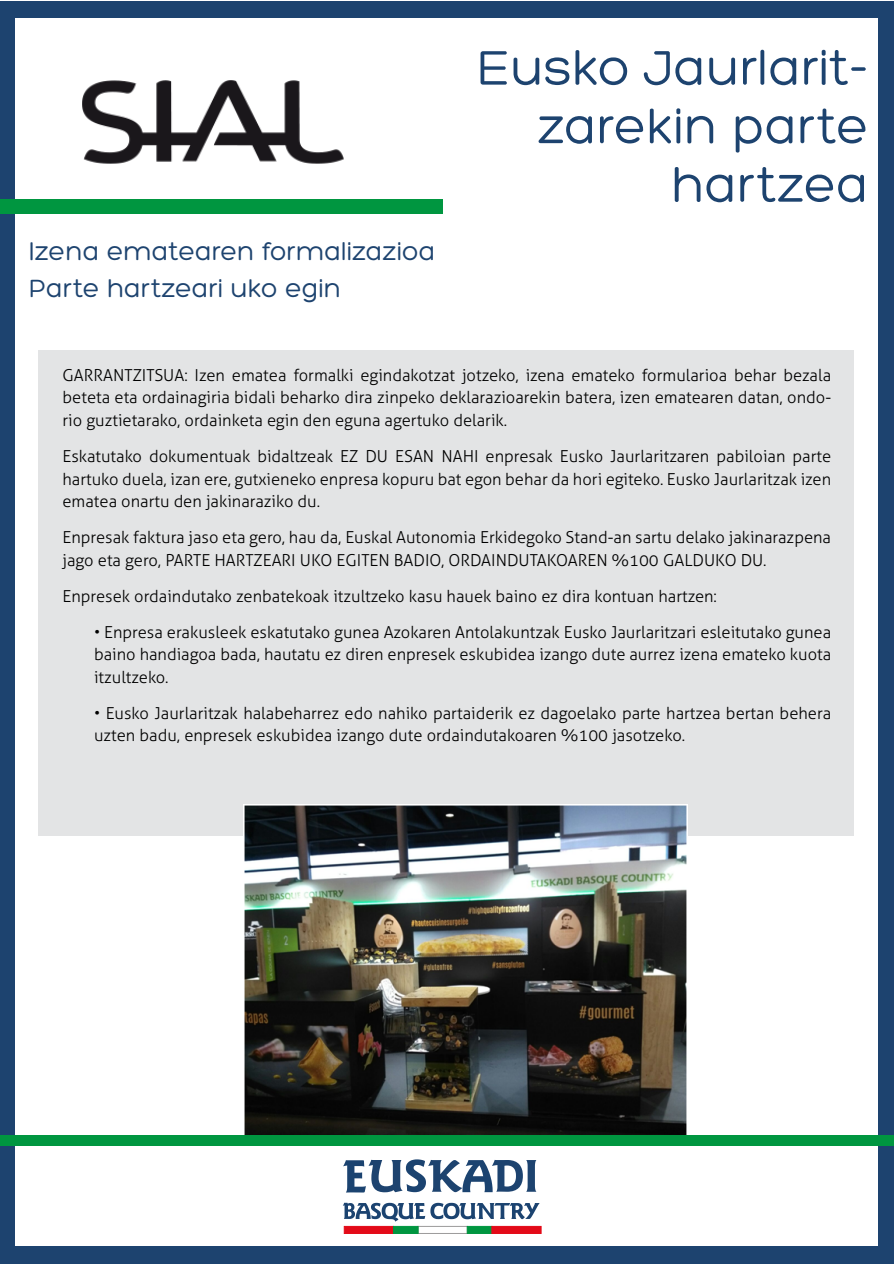
<style>
.page{position:relative;width:894px;height:1264px;background:#fff}
.page>*{position:absolute;margin:0;border:0;box-sizing:border-box;transform-origin:0 0}
.t1{font:52.5px/58.5px "Hero";color:#1d436f;text-align:right}
.t2{font:27px/37.5px "Hero";color:#1d436f}
.t3{font:300 16.5px/22.5px "Aller";color:#000;text-align:justify}
</style>
<div class="page">
<div style="left:0;top:2px;width:893px;height:1261px;background:#1d436f"></div>
<div style="left:15px;top:18px;width:861px;height:1227px;background:#fff"></div>
<div style="left:0;top:199px;width:443px;height:15px;background:#009640"></div>
<div style="left:38px;top:351px;width:815px;height:484px;background:#e3e4e5"></div>
<svg style="left:343px;top:1202px;width:198px;height:31px"></svg>
<svg style="left:343px;top:1159px;width:193px;height:33px"></svg>
<img style="left:243px;top:804px;width:444px;height:330px">
<div style="left:0;top:1134px;width:893px;height:10px;background:#009640"></div>
<img style="left:82px;top:80px;width:262px;height:84px">
<h2 class="t2" style="left:29px;top:232px;width:408px">Izena ematearen formalizazioa<br>Parte hartzeari uko egin</h2>
<h1 class="t1" style="left:476px;top:39px;width:393px">Eusko Jaurlarit&shy;zarekin parte hartzea</h1>
<p class="t3" style="left:62px;top:364px;width:770px">GARRANTZITSUA: Izen ematea formalki egindakotzat jotzeko, izena emateko formularioa behar bezala beteta eta ordainagiria bidali beharko dira zinpeko deklarazioarekin batera, izen ematearen datan, ondo&shy;rio guztietarako, ordainketa egin den eguna agertuko delarik.</p>
<p class="t3" style="left:62px;top:445px;width:770px">Eskatutako dokumentuak bidaltzeak EZ DU ESAN NAHI enpresak Eusko Jaurlaritzaren pabiloian parte hartuko duela, izan ere, gutxieneko enpresa kopuru bat egon behar da hori egiteko. Eusko Jaurlaritzak izen ematea onartu den jakinaraziko du.</p>
<p class="t3" style="left:62px;top:526px;width:769px">Enpresak faktura jaso eta gero, hau da, Euskal Autonomia Erkidegoko Stand-an sartu delako jakinarazpena jago eta gero, PARTE HARTZEARI UKO EGITEN BADIO, ORDAINDUTAKOAREN %100 GALDUKO DU.</p>
<p class="t3" style="left:62px;top:584px;width:655px">Enpresek ordaindutako zenbatekoak itzultzeko kasu hauek baino ez dira kontuan hartzen:</p>
<p class="t3" style="left:94px;top:620px;width:738px">• Enpresa erakusleek eskatutako gunea Azokaren Antolakuntzak Eusko Jaurlaritzari esleitutako gunea baino handiagoa bada, hautatu ez diren enpresek eskubidea izango dute aurrez izena emateko kuota itzultzeko.</p>
<p class="t3" style="left:94px;top:701px;width:738px">• Eusko Jaurlaritzak halabeharrez edo nahiko partaiderik ez dagoelako parte hartzea bertan behera uzten badu, enpresek eskubidea izango dute ordaindutakoaren %100 jasotzeko.</p>
</div>
